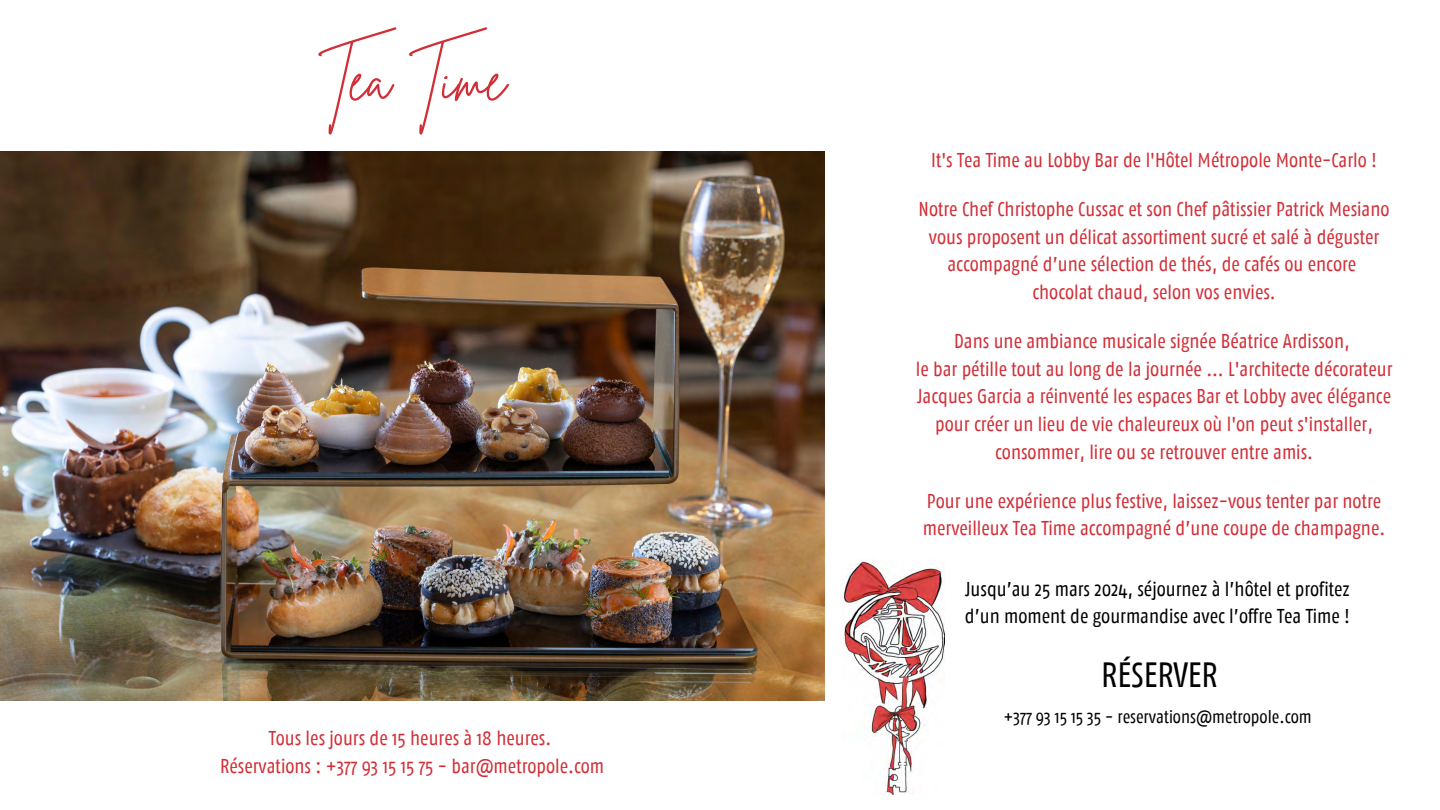
<style>
.page{position:relative;width:1440px;height:810px;background:#fff}
.page>*{position:absolute;margin:0;border:0;box-sizing:border-box;transform-origin:0 0}
.t1{font:60px "Brittany Signature";color:#d22e37}
.t2{font:35px "Fago Co";color:#000}
.t3{font:20px/27.8px "Fago Co";color:#d22e37;text-align:center}
.t4{font:20px "Fago Co";color:#000}
.t5{font:18px "Fago Co";color:#000}
</style>
<div class="page">
<img style="left:0;top:151px;width:824px;height:550px">
<img style="left:842px;top:559px;width:102px;height:236px">
<p class="t1" style="left:319px;top:41px;width:189px">Tea Time</p>
<p class="t3" style="left:269px;top:726px;width:284px">Tous les jours de 15 heures à 18 heures.</p>
<p class="t3" style="left:220px;top:754px;width:386px">Réservations : +377 93 15 15 75 - bar@metropole.com</p>
<p class="t3" style="left:931px;top:148px;width:447px">It's Tea Time au Lobby Bar de l'Hôtel Métropole Monte-Carlo !</p>
<p class="t3" style="left:919px;top:197px;width:472px">Notre Chef Christophe Cussac et son Chef pâtissier Patrick Mesiano vous proposent un délicat assortiment sucré et salé à déguster accompagné d’une sélection de thés, de cafés ou encore</p>
<p class="t3" style="left:1032px;top:280px;width:245px">chocolat chaud, selon vos envies.</p>
<p class="t3" style="left:954px;top:329px;width:397px">Dans une ambiance musicale signée Béatrice Ardisson,</p>
<p class="t3" style="left:916px;top:356px;width:478px">le bar pétille tout au long de la journée ... L'architecte décorateur Jacques Garcia a réinventé les espaces Bar et Lobby avec élégance pour créer un lieu de vie chaleureux où l'on peut s'installer, consommer, lire ou se retrouver entre amis.</p>
<p class="t3" style="left:923px;top:488px;width:464px;text-align:left">Pour une expérience plus festive, laissez-vous tenter par notre merveilleux Tea Time accompagné d’une coupe de champagne.</p>
<p class="t4" style="left:965px;top:581px;width:386px">Jusqu’au 25 mars 2024, séjournez à l’hôtel et profitez</p>
<p class="t4" style="left:965px;top:609px;width:387px">d’un moment de gourmandise avec l’offre Tea Time !</p>
<p class="t2" style="left:1101px;top:661px;width:118px">RÉSERVER</p>
<p class="t5" style="left:1004px;top:710px;width:310px">+377 93 15 15 35 - reservations@metropole.com</p>
</div>
